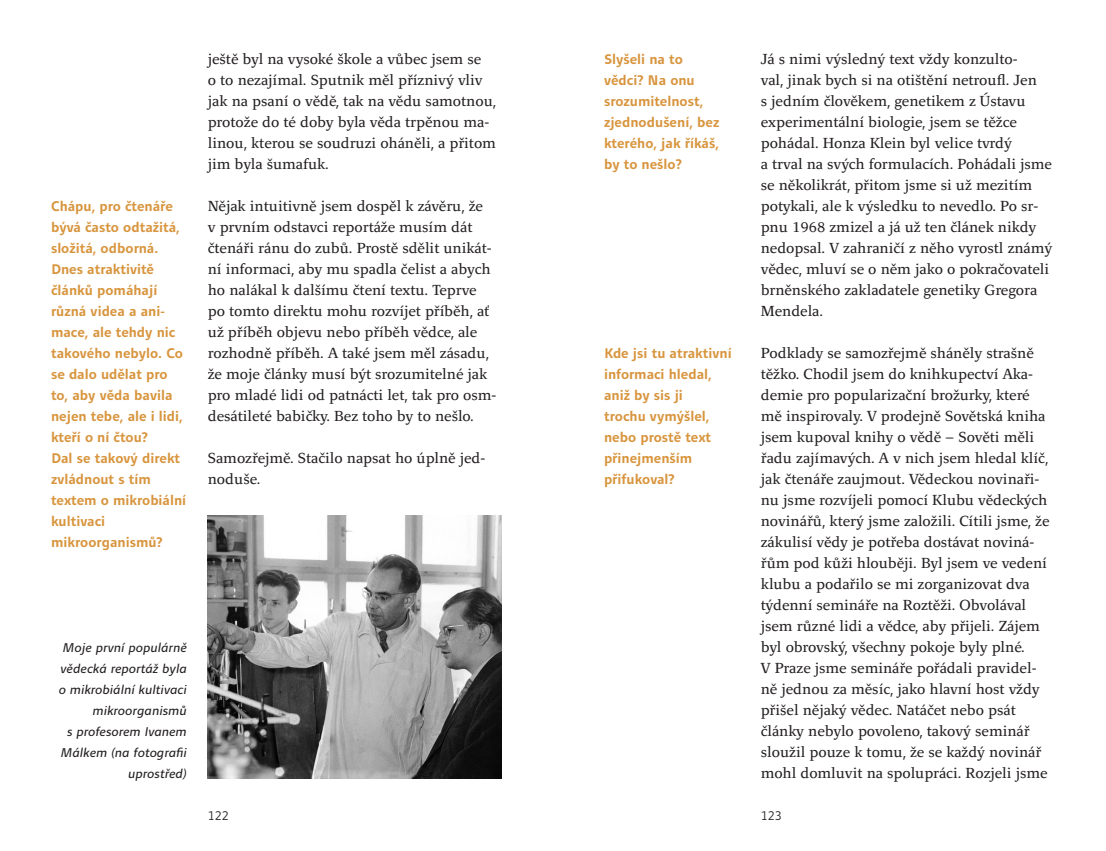
<style>
.page{position:relative;width:1106px;height:851px;background:#fff}
.page>*{position:absolute;margin:0;border:0;box-sizing:border-box;transform-origin:0 0}
._1_odstavec{font:16.5px/21px "Quodlibet Serif";color:#231f20}
.otázka_4{font:700 16.5px/21px "Quodlibet Sans";color:#d8953e}
.popiska_levá{font:italic 15px/21px "Quodlibet Sans";color:#231f20;text-align:right}
.t1{font:300 15px "Quodlibet Sans";color:#231f20}
</style>
<div class="page">
<img style="left:208px;top:515px;width:294px;height:263px">
<p class="otázka_4" style="left:51px;top:195px;width:133px">Chápu, pro čtenáře bývá často odtažitá, složitá, odborná.<br>Dnes atraktivitě článků pomáhají různá videa a ani&shy;mace, ale tehdy nic takového nebylo. Co se dalo udělat pro to, aby věda bavila nejen tebe, ale i lidi, kteří o ní čtou?</p>
<p class="otázka_4" style="left:51px;top:447px;width:137px">Dal se takový direkt zvládnout s tím textem o mikrobiální kultivaci mikroorganismů?</p>
<p class="popiska_levá" style="left:59px;top:636px;width:130px">Moje první populárně vědecká reportáž byla o mikrobiální kultivaci mikroorganismů<br>s profesorem Ivanem<br>Málkem (na fotografii uprostřed)</p>
<p class="_1_odstavec" style="left:208px;top:48px;width:290px">ještě byl na vysoké škole a vůbec jsem se<br>o to nezajímal. Sputnik měl příznivý vliv jak na psaní o vědě, tak na vědu samotnou, protože do té doby byla věda trpěnou ma&shy;linou, kterou se soudruzi oháněli, a přitom jim byla šumafuk.</p>
<p class="_1_odstavec" style="left:208px;top:195px;width:290px">Nějak intuitivně jsem dospěl k závěru, že<br>v prvním odstavci reportáže musím dát čtenáři ránu do zubů. Prostě sdělit unikát&shy;ní informaci, aby mu spadla čelist a abych ho nalákal k dalšímu čtení textu. Teprve po tomto direktu mohu rozvíjet příběh, ať už příběh objevu nebo příběh vědce, ale rozhodně příběh. A také jsem měl zásadu, že moje články musí být srozumitelné jak pro mladé lidi od patnácti let, tak pro osm&shy;desátileté babičky. Bez toho by to nešlo.</p>
<p class="_1_odstavec" style="left:208px;top:447px;width:279px">Samozřejmě. Stačilo napsat ho úplně jed&shy;noduše.</p>
<p class="otázka_4" style="left:604px;top:48px;width:117px">Slyšeli na to vědci? Na onu srozumitelnost, zjednodušení, bez kterého, jak říkáš, by to nešlo?</p>
<p class="otázka_4" style="left:604px;top:342px;width:129px">Kde jsi tu atraktivní informaci hledal, aniž by sis ji<br>trochu vymýšlel, nebo prostě text přinejmenším přifukoval?</p>
<p class="_1_odstavec" style="left:760px;top:48px;width:293px">Já s nimi výsledný text vždy konzulto-<br>val, jinak bych si na otištění netroufl. Jen<br>s jedním člověkem, genetikem z Ústavu experimentální biologie, jsem se těžce pohádal. Honza Klein byl velice tvrdý<br>a trval na svých formulacích. Pohádali jsme se několikrát, přitom jsme si už mezitím potykali, ale k výsledku to nevedlo. Po sr&shy;pnu 1968 zmizel a já už ten článek nikdy nedopsal. V zahraničí z něho vyrostl známý vědec, mluví se o něm jako o pokračovateli brněnského zakladatele genetiky Gregora Mendela.</p>
<p class="_1_odstavec" style="left:760px;top:342px;width:290px">Podklady se samozřejmě sháněly strašně těžko. Chodil jsem do knihkupectví Aka&shy;demie pro popularizační brožurky, které mě inspirovaly. V prodejně Sovětská kniha jsem kupoval knihy o vědě – Sověti měli řadu zajímavých. A v nich jsem hledal klíč, jak čtenáře zaujmout. Vědeckou novinaři&shy;nu jsme rozvíjeli pomocí Klubu vědeckých novinářů, který jsme založili. Cítili jsme, že zákulisí vědy je potřeba dostávat noviná&shy;řům pod kůži hlouběji. Byl jsem ve vedení klubu a podařilo se mi zorganizovat dva týdenní semináře na Roztěži. Obvolával jsem různé lidi a vědce, aby přijeli. Zájem byl obrovský, všechny pokoje byly plné.<br>V Praze jsme semináře pořádali pravidel&shy;ně jednou za měsíc, jako hlavní host vždy přišel nějaký vědec. Natáčet nebo psát články nebylo povoleno, takový seminář sloužil pouze k tomu, že se každý novinář mohl domluvit na spolupráci. Rozjeli jsme</p>
<p class="t1" style="left:208px;top:807px;width:22px">122</p>
<p class="t1" style="left:760px;top:807px;width:22px">123</p>
</div>
